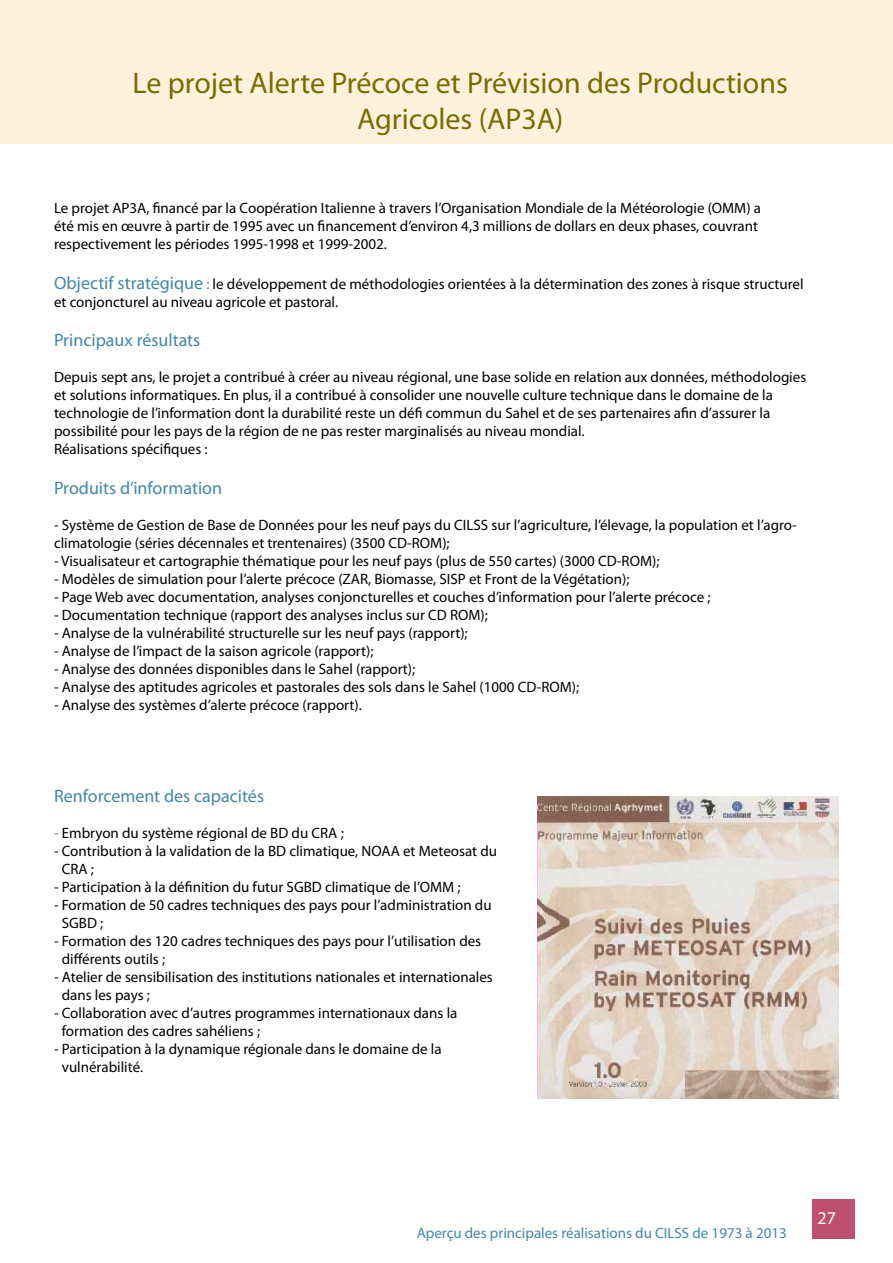
<style>
.page{position:relative;width:893px;height:1263px;background:#fff}
.page>*{position:absolute;margin:0;border:0;box-sizing:border-box;transform-origin:0 0}
.t1{font:30px/36px "Myriad Pro";color:#7c6b00;text-align:center}
.t2{font:18px "Myriad Pro";color:#4287a9}
.t3{font:18px "Myriad Pro";color:#fff}
.t4{font:15px/18px "Myriad Pro";color:#000}
.t5{font:15px "Myriad Pro";color:#4287a9}
.s1{font-size:18px;color:#4287a9}
.s2{color:#6d6e71}
</style>
<div class="page">
<div style="left:812px;top:1199px;width:43px;height:39px;background:#bd4f70"></div>
<div style="left:0;top:0;width:893px;height:118px;background:#fff2dd"></div>
<div style="left:0;top:112px;width:893px;height:31px;background:#fff2dd"></div>
<img style="left:537px;top:797px;width:302px;height:301px">
<h1 class="t1" style="left:133px;top:65px;width:657px">Le projet Alerte Précoce et Prévision des Productions<br>Agricoles (AP3A)</h1>
<p class="t4" style="left:54px;top:199px;width:708px">Le projet AP3A, financé par la Coopération Italienne à travers l’Organisation Mondiale de la Météorologie (OMM) a été mis en œuvre à partir de 1995 avec un financement d’environ 4,3 millions de dollars en deux phases, couvrant respectivement les périodes 1995-1998 et 1999-2002.</p>
<p class="t4" style="left:54px;top:274px;width:751px"><span class="s1">Objectif stratégique</span> <span class="s2">:</span> le développement de méthodologies orientées à la détermination des zones à risque structurel et conjoncturel au niveau agricole et pastoral.</p>
<p class="t2" style="left:54px;top:329px;width:148px">Principaux résultats</p>
<p class="t4" style="left:54px;top:368px;width:754px">Depuis sept ans, le projet a contribué à créer au niveau régional, une base solide en relation aux données, méthodologies et solutions informatiques. En plus, il a contribué à consolider une nouvelle culture technique dans le domaine de la technologie de l’information dont la durabilité reste un défi commun du Sahel et de ses partenaires afin d’assurer la possibilité pour les pays de la région de ne pas rester marginalisés au niveau mondial.<br>Réalisations spécifiques :</p>
<p class="t2" style="left:54px;top:477px;width:170px">Produits d’information</p>
<p class="t4" style="left:54px;top:516px;width:744px">- Système de Gestion de Base de Données pour les neuf pays du CILSS sur l’agriculture, l’élevage, la population et l’agro&shy;climatologie (séries décennales et trentenaires) (3500 CD-ROM);</p>
<p class="t4" style="left:54px;top:552px;width:607px">- Visualisateur et cartographie thématique pour les neuf pays (plus de 550 cartes) (3000 CD-ROM);</p>
<p class="t4" style="left:54px;top:570px;width:577px">- Modèles de simulation pour l’alerte précoce (ZAR, Biomasse, SISP et Front de la Végétation);</p>
<p class="t4" style="left:54px;top:588px;width:658px">- Page Web avec documentation, analyses conjoncturelles et couches d’information pour l’alerte précoce ;</p>
<p class="t4" style="left:54px;top:606px;width:435px">- Documentation technique (rapport des analyses inclus sur CD ROM);</p>
<p class="t4" style="left:54px;top:624px;width:415px">- Analyse de la vulnérabilité structurelle sur les neuf pays (rapport);</p>
<p class="t4" style="left:54px;top:642px;width:321px">- Analyse de l’impact de la saison agricole (rapport);</p>
<p class="t4" style="left:54px;top:660px;width:363px">- Analyse des données disponibles dans le Sahel (rapport);</p>
<p class="t4" style="left:54px;top:678px;width:527px">- Analyse des aptitudes agricoles et pastorales des sols dans le Sahel (1000 CD-ROM);</p>
<p class="t4" style="left:54px;top:696px;width:309px">- Analyse des systèmes d’alerte précoce (rapport).</p>
<p class="t2" style="left:54px;top:784px;width:212px">Renforcement des capacités</p>
<p class="t4" style="left:54px;top:823px;width:291px"><span class="s2">-</span> Embryon du système régional de BD du CRA ;</p>
<p class="t4" style="left:62px;top:841px;width:437px;text-indent:-8px">- Contribution à la validation de la BD climatique, NOAA et Meteosat du<br>CRA ;</p>
<p class="t4" style="left:54px;top:877px;width:408px">- Participation à la définition du futur SGBD climatique de l’OMM ;</p>
<p class="t4" style="left:62px;top:895px;width:431px;text-indent:-8px">- Formation de 50 cadres techniques des pays pour l’administration du<br>SGBD ;</p>
<p class="t4" style="left:62px;top:931px;width:421px;text-indent:-8px">- Formation des 120 cadres techniques des pays pour l’utilisation des différents outils ;</p>
<p class="t4" style="left:62px;top:967px;width:433px;text-indent:-8px">- Atelier de sensibilisation des institutions nationales et internationales dans les pays ;</p>
<p class="t4" style="left:62px;top:1003px;width:397px;text-indent:-8px">- Collaboration avec d’autres programmes internationaux dans la formation des cadres sahéliens ;</p>
<p class="t4" style="left:62px;top:1039px;width:381px;text-indent:-8px">- Participation à la dynamique régionale dans le domaine de la vulnérabilité.</p>
<p class="t5" style="left:417px;top:1223px;width:372px">Aperçu des principales réalisations du CILSS de 1973 à 2013</p>
<p class="t3" style="left:818px;top:1207px;width:20px">27</p>
</div>
